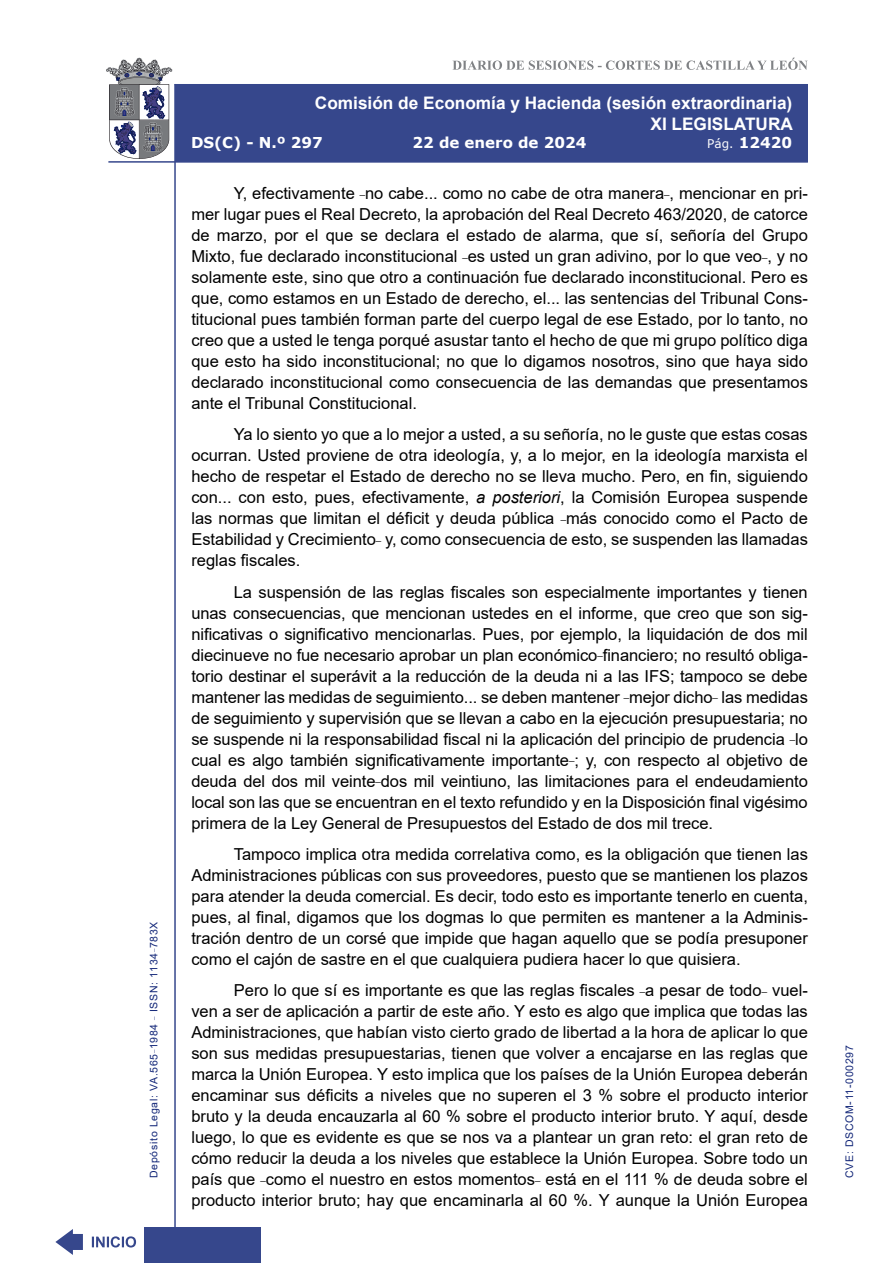
<style>
.page{position:relative;width:893px;height:1263px;background:#fff}
.page>*{position:absolute;margin:0;border:0;box-sizing:border-box;transform-origin:0 0}
.t1{font:700 17.25px/20.7px "Arial";color:#fff;text-align:right}
.t2{font:16.5px/21px "Arial";color:#000;text-align:justify}
.t3{font:700 15px "Verdana";color:#fff}
.t4{font:10.5px "Arial";letter-spacing:.065em;color:#122678}
.s1{font-weight:400;font-size:12px}
.s2{font-style:italic}
</style>
<div class="page">
<svg style="left:452px;top:58px;width:356px;height:12px"></svg>
<hr style="left:174px;top:84px;width:2px;height:1179px;background:#36478c">
<div style="left:144px;top:1227px;width:117px;height:36px;background:#36478c"></div>
<div style="left:175px;top:84px;width:633px;height:78px;background:#36478c"></div>
<hr style="left:108px;top:161px;width:700px;height:2px;background:#36478c">
<svg style="left:92px;top:1236px;width:44px;height:11px"></svg>
<svg style="left:55px;top:1229px;width:28px;height:26px"></svg>
<svg style="left:106px;top:58px;width:66px;height:101px"></svg>
<p class="t4" style="left:146px;top:1178px;width:258px;rotate:-90deg">Depósito Legal: VA.565<sup>_</sup>1984 <sup>_</sup> ISSN: 1134<sup>_</sup>783X</p>
<p class="t1" style="left:315px;top:93px;width:480px">Comisión de Economía y Hacienda (sesión extraordinaria)<br>XI LEGISLATURA</p>
<p class="t3" style="left:191px;top:132px;width:133px">DS(C) - N.º 297</p>
<p class="t3" style="left:413px;top:132px;width:175px">22 de enero de 2024</p>
<p class="t3" style="left:707px;top:132px;width:86px"><span class="s1">Pág.</span> 12420</p>
<p class="t2" style="left:191px;top:183px;width:618px;text-indent:43px">Y, efectivamente <sup>_</sup>no cabe... como no cabe de otra manera<sup>_</sup>, mencionar en pri&shy;mer lugar pues el Real Decreto, la aprobación del Real Decreto 463/2020, de catorce de marzo, por el que se declara el estado de alarma, que sí, señoría del Grupo Mixto, fue declarado inconstitucional <sup>_</sup>es usted un gran adivino, por lo que veo<sup>_</sup>, y no solamente este, sino que otro a continuación fue declarado inconstitucional. Pero es que, como estamos en un Estado de derecho, el... las sentencias del Tribunal Cons&shy;titucional pues también forman parte del cuerpo legal de ese Estado, por lo tanto, no creo que a usted le tenga porqué asustar tanto el hecho de que mi grupo político diga que esto ha sido inconstitucional; no que lo digamos nosotros, sino que haya sido declarado inconstitucional como consecuencia de las demandas que presentamos ante el Tribunal Constitucional.</p>
<p class="t2" style="left:191px;top:424px;width:618px;text-indent:43px">Ya lo siento yo que a lo mejor a usted, a su señoría, no le guste que estas cosas ocurran. Usted proviene de otra ideología, y, a lo mejor, en la ideología marxista el hecho de respetar el Estado de derecho no se lleva mucho. Pero, en fin, siguiendo con... con esto, pues, efectivamente, <span class="s2">a posteriori</span>, la Comisión Europea suspende las normas que limitan el déficit y deuda pública <sup>_</sup>más conocido como el Pacto de Estabilidad y Crecimiento<sup>_</sup> y, como consecuencia de esto, se suspenden las llamadas reglas fiscales.</p>
<p class="t2" style="left:191px;top:581px;width:618px;text-indent:43px">La suspensión de las reglas fiscales son especialmente importantes y tienen unas consecuencias, que mencionan ustedes en el informe, que creo que son sig&shy;nificativas o significativo mencionarlas. Pues, por ejemplo, la liquidación de dos mil diecinueve no fue necesario aprobar un plan económico<sup>_</sup>financiero; no resultó obliga&shy;torio destinar el superávit a la reducción de la deuda ni a las IFS; tampoco se debe mantener las medidas de seguimiento... se deben mantener <sup>_</sup>mejor dicho<sup>_</sup> las medidas de seguimiento y supervisión que se llevan a cabo en la ejecución presupuestaria; no se suspende ni la responsabilidad fiscal ni la aplicación del principio de prudencia <sup>_</sup>lo cual es algo también significativamente importante<sup>_</sup>; y, con respecto al objetivo de deuda del dos mil veinte<sup>_</sup>dos mil veintiuno, las limitaciones para el endeudamiento local son las que se encuentran en el texto refundido y en la Disposición final vigésimo primera de la Ley General de Presupuestos del Estado de dos mil trece.</p>
<p class="t2" style="left:191px;top:843px;width:618px;text-indent:43px">Tampoco implica otra medida correlativa como, es la obligación que tienen las Administraciones públicas con sus proveedores, puesto que se mantienen los plazos para atender la deuda comercial. Es decir, todo esto es importante tenerlo en cuenta, pues, al final, digamos que los dogmas lo que permiten es mantener a la Adminis&shy;tración dentro de un corsé que impide que hagan aquello que se podía presuponer como el cajón de sastre en el que cualquiera pudiera hacer lo que quisiera.</p>
<p class="t2" style="left:191px;top:980px;width:618px;text-indent:43px">Pero lo que sí es importante es que las reglas fiscales <sup>_</sup>a pesar de todo<sup>_</sup> vuel&shy;ven a ser de aplicación a partir de este año. Y esto es algo que implica que todas las Administraciones, que habían visto cierto grado de libertad a la hora de aplicar lo que son sus medidas presupuestarias, tienen que volver a encajarse en las reglas que marca la Unión Europea. Y esto implica que los países de la Unión Europea deberán encaminar sus déficits a niveles que no superen el 3 % sobre el producto interior bruto y la deuda encauzarla al 60 % sobre el producto interior bruto. Y aquí, desde luego, lo que es evidente es que se nos va a plantear un gran reto: el gran reto de cómo reducir la deuda a los niveles que establece la Unión Europea. Sobre todo un país que <sup>_</sup>como el nuestro en estos momentos<sup>_</sup> está en el 111 % de deuda sobre el producto interior bruto; hay que encaminarla al 60 %. Y aunque la Unión Europea</p>
<p class="t4" style="left:842px;top:1178px;width:134px;rotate:-90deg">CVE: DSCOM-11-000297</p>
</div>
